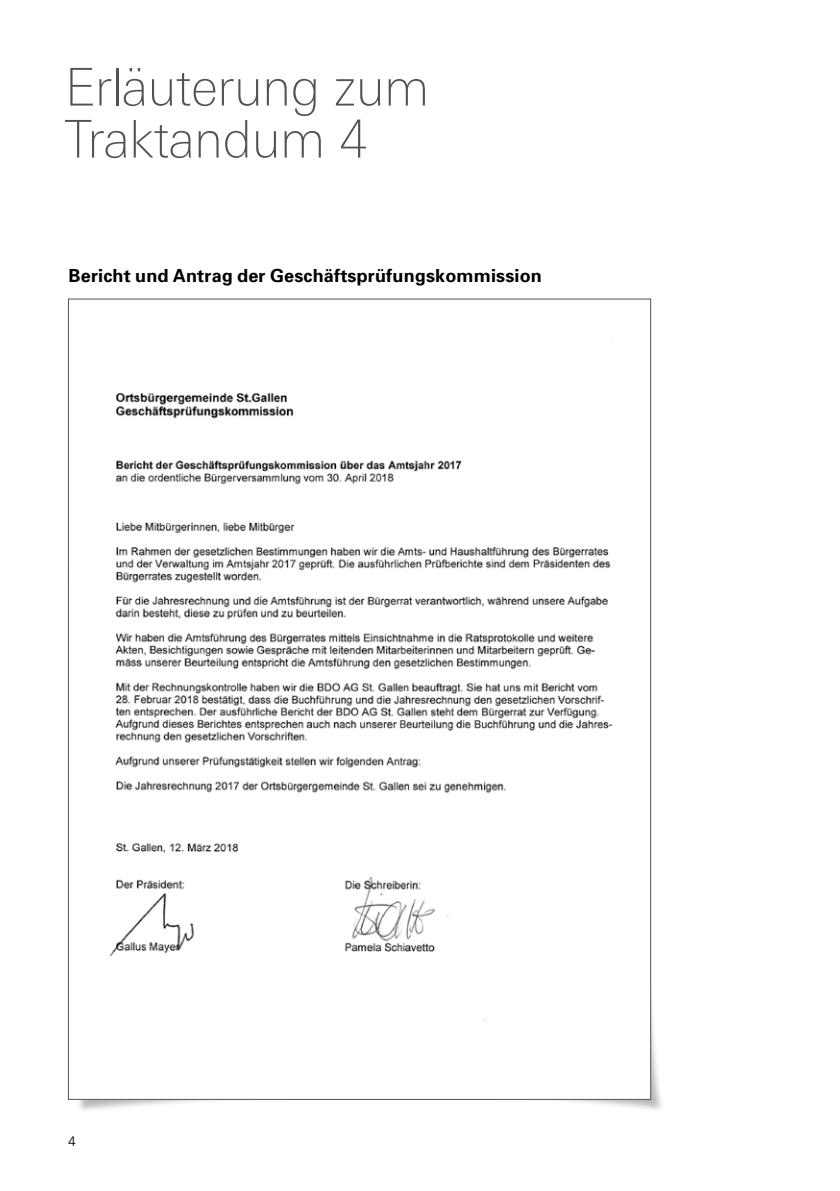
<style>
.page{position:relative;width:840px;height:1191px;background:#fff}
.page>*{position:absolute;margin:0;border:0;box-sizing:border-box;transform-origin:0 0}
.t1{font:100 52px/52px "LT Univers Basic";letter-spacing:-.005em;color:#55524e}
.t2{font:700 18px "Univers";letter-spacing:.01em;color:#000}
.t3{font:300 14px "Univers";color:#000}
</style>
<div class="page">
<div style="left:77px;top:309px;width:588px;height:804px;background:#000;opacity:.28"></div>
<img style="left:77px;top:309px;width:571px;height:788px">
<h1 class="t1" style="left:65px;top:61px;width:366px">Erläuterung zum<br>Traktandum 4</h1>
<p class="t2" style="left:69px;top:264px;width:474px">Bericht und Antrag der Geschäftsprüfungskommission</p>
<p class="t3" style="left:68px;top:1132px;width:9px">4</p>
</div>
